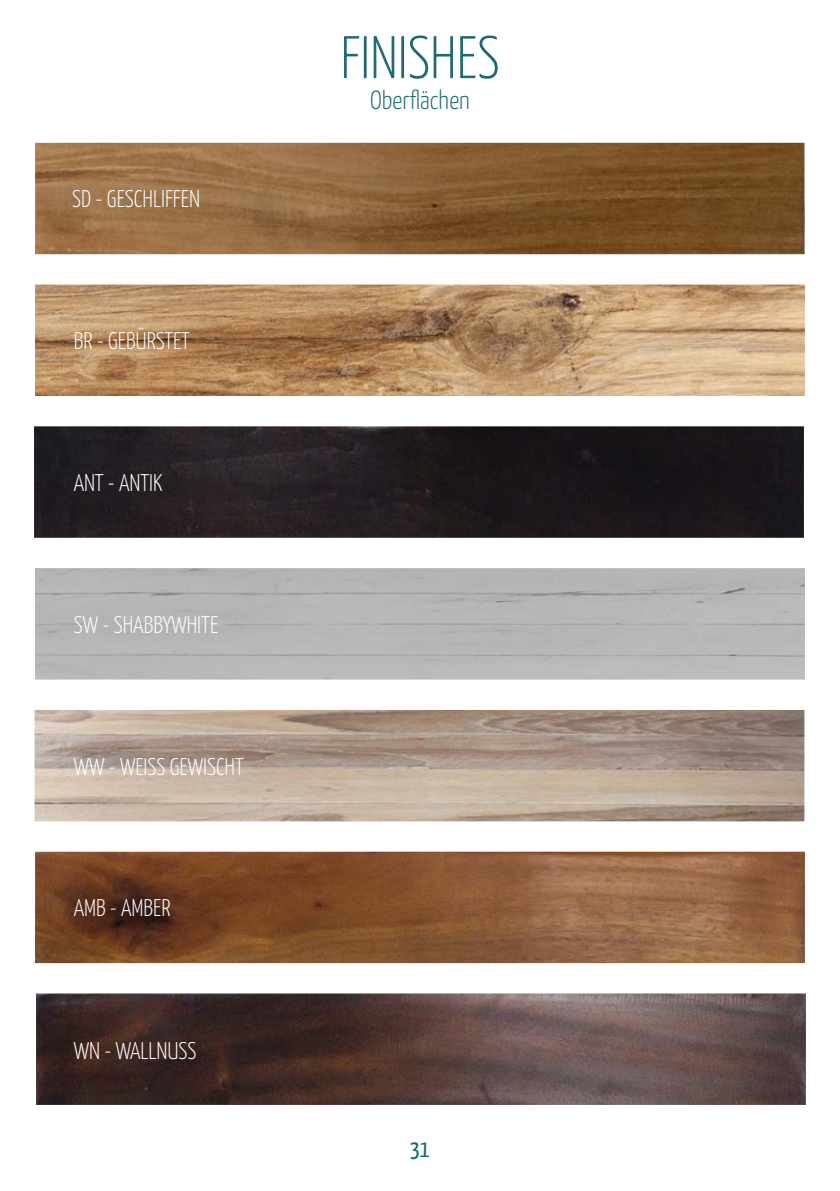
<style>
.page{position:relative;width:840px;height:1191px;background:#fff}
.page>*{position:absolute;margin:0;border:0;box-sizing:border-box;transform-origin:0 0}
.t1{font:300 60px "Yanone Kaffeesatz";color:#1e6a74}
.t2{font:300 26px "Yanone Kaffeesatz";color:#1e6a74}
.t3{font:300 24px "Yanone Kaffeesatz";color:#fff}
.t4{font:24px "Yanone Kaffeesatz";color:#1e6a74}
</style>
<div class="page">
<img style="left:36px;top:852px;width:767px;height:110px">
<div style="left:33px;top:849px;width:773px;height:116px;border:2px solid #fff"></div>
<img style="left:35px;top:427px;width:767px;height:110px">
<div style="left:32px;top:424px;width:773px;height:116px;border:2px solid #fff"></div>
<img style="left:36px;top:285px;width:767px;height:110px">
<div style="left:33px;top:282px;width:773px;height:116px;border:2px solid #fff"></div>
<img style="left:36px;top:144px;width:767px;height:109px">
<div style="left:33px;top:141px;width:773px;height:115px;border:2px solid #fff"></div>
<div style="left:36px;top:569px;width:767px;height:109px;background:#b6b6b6"></div>
<div style="left:33px;top:566px;width:773px;height:115px;border:2px solid #fff"></div>
<img style="left:37px;top:994px;width:767px;height:110px">
<div style="left:34px;top:991px;width:773px;height:116px;border:2px solid #fff"></div>
<img style="left:36px;top:711px;width:767px;height:109px">
<div style="left:33px;top:708px;width:773px;height:115px;border:2px solid #fff"></div>
<p class="t3" style="left:72px;top:182px;width:129px">SD - GESCHLIFFEN</p>
<p class="t3" style="left:74px;top:323px;width:117px">BR - GEBÜRSTET</p>
<p class="t3" style="left:74px;top:465px;width:90px">ANT - ANTIK</p>
<p class="t3" style="left:74px;top:607px;width:146px">SW - SHABBYWHITE</p>
<p class="t3" style="left:74px;top:749px;width:172px">WW - WEISS GEWISCHT</p>
<p class="t3" style="left:74px;top:890px;width:98px">AMB - AMBER</p>
<p class="t3" style="left:74px;top:1033px;width:124px">WN - WALLNUSS</p>
<h1 class="t1" style="left:340px;top:14px;width:161px">FINISHES</h1>
<p class="t2" style="left:370px;top:82px;width:101px">Oberflächen</p>
<p class="t4" style="left:409px;top:1131px;width:22px">31</p>
</div>
